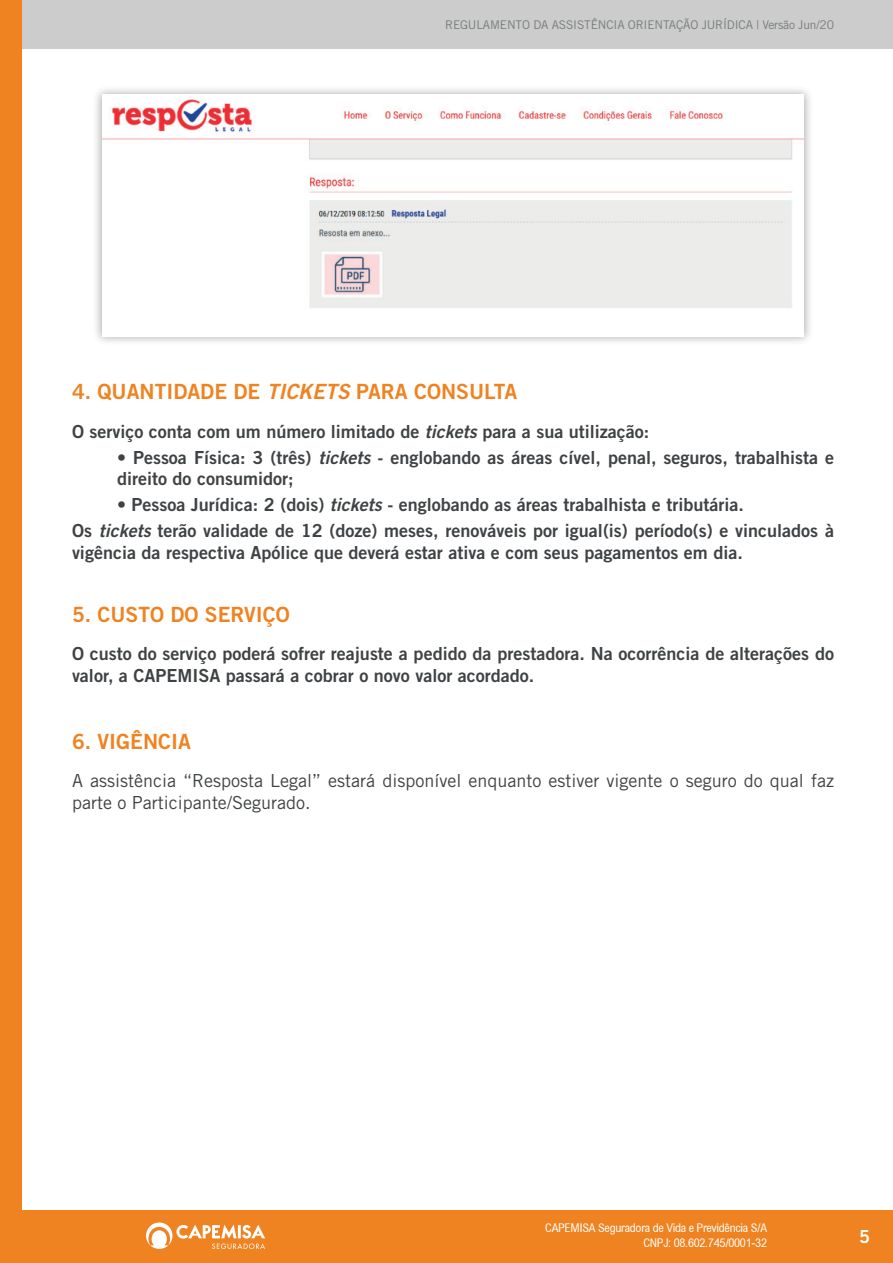
<style>
.page{position:relative;width:893px;height:1263px;background:#fff}
.page>*{position:absolute;margin:0;border:0;box-sizing:border-box;transform-origin:0 0}
.t1{font:21px "Trade Gothic LT Std Bd 2";color:#ef8321}
.t2{font:18px/21.6px "Trade Gothic LT Std Bd 2";color:#3f4244}
.t3{font:18px/21.6px "Trade Gothic LT Std";color:#3f4244}
.t4{font:18px "Trade Gothic LT Std Bd 2";color:#fff}
.t5{font:condensed 12px/15px "Arial";letter-spacing:-.02em;color:#fff;text-align:right}
.t6{font:12px "Trade Gothic LT Std";letter-spacing:-.015em;color:#787c7e}
.s1{font-family:"Trade Gothic LT Std Bd 2 Obl"}
</style>
<div class="page">
<div style="left:0;top:1210px;width:893px;height:53px;background:#ef8321"></div>
<div style="left:0;top:0;width:893px;height:49px;background:#cbcccb"></div>
<div style="left:0;top:0;width:22px;height:1263px;background:#ef8321"></div>
<svg style="left:146px;top:1222px;width:119px;height:27px"></svg>
<img style="left:102px;top:95px;width:702px;height:214px">
<p class="t6" style="left:445px;top:17px;width:390px">REGULAMENTO DA ASSISTÊNCIA ORIENTAÇÃO JURÍDICA | Versão Jun/20</p>
<p class="t1" style="left:72px;top:379px;width:447px">4. QUANTIDADE DE <span class="s1">TICKETS</span> PARA CONSULTA</p>
<p class="t2" style="left:72px;top:420px;width:579px">O serviço conta com um número limitado de <span class="s1">tickets</span> para a sua utilização:</p>
<p class="t2" style="left:117px;top:446px;width:718px">• Pessoa Física: 3 (três) <span class="s1">tickets</span> - englobando as áreas cível, penal, seguros, trabalhista e direito do consumidor;</p>
<p class="t2" style="left:72px;top:492px;width:763px;line-height:26.1px;text-indent:45px">• Pessoa Jurídica: 2 (dois) <span class="s1">tickets</span> - englobando as áreas trabalhista e tributária.<br>Os <span class="s1">tickets</span> terão validade de 12 (doze) meses, renováveis por igual(is) período(s) e vinculados à</p>
<p class="t2" style="left:72px;top:541px;width:672px">vigência da respectiva Apólice que deverá estar ativa e com seus pagamentos em dia.</p>
<p class="t1" style="left:72px;top:601px;width:219px">5. CUSTO DO SERVIÇO</p>
<p class="t2" style="left:72px;top:642px;width:763px">O custo do serviço poderá sofrer reajuste a pedido da prestadora. Na ocorrência de alterações do valor, a CAPEMISA passará a cobrar o novo valor acordado.</p>
<p class="t1" style="left:72px;top:729px;width:120px">6. VIGÊNCIA</p>
<p class="t3" style="left:72px;top:770px;width:763px">A assistência “Resposta Legal” estará disponível enquanto estiver vigente o seguro do qual faz parte o Participante/Segurado.</p>
<p class="t5" style="left:545px;top:1220px;width:223px">CAPEMISA Seguradora de Vida e Previdência S/A<br>CNPJ: 08.602.745/0001-32</p>
<p class="t4" style="left:859px;top:1225px;width:12px">5</p>
</div>
